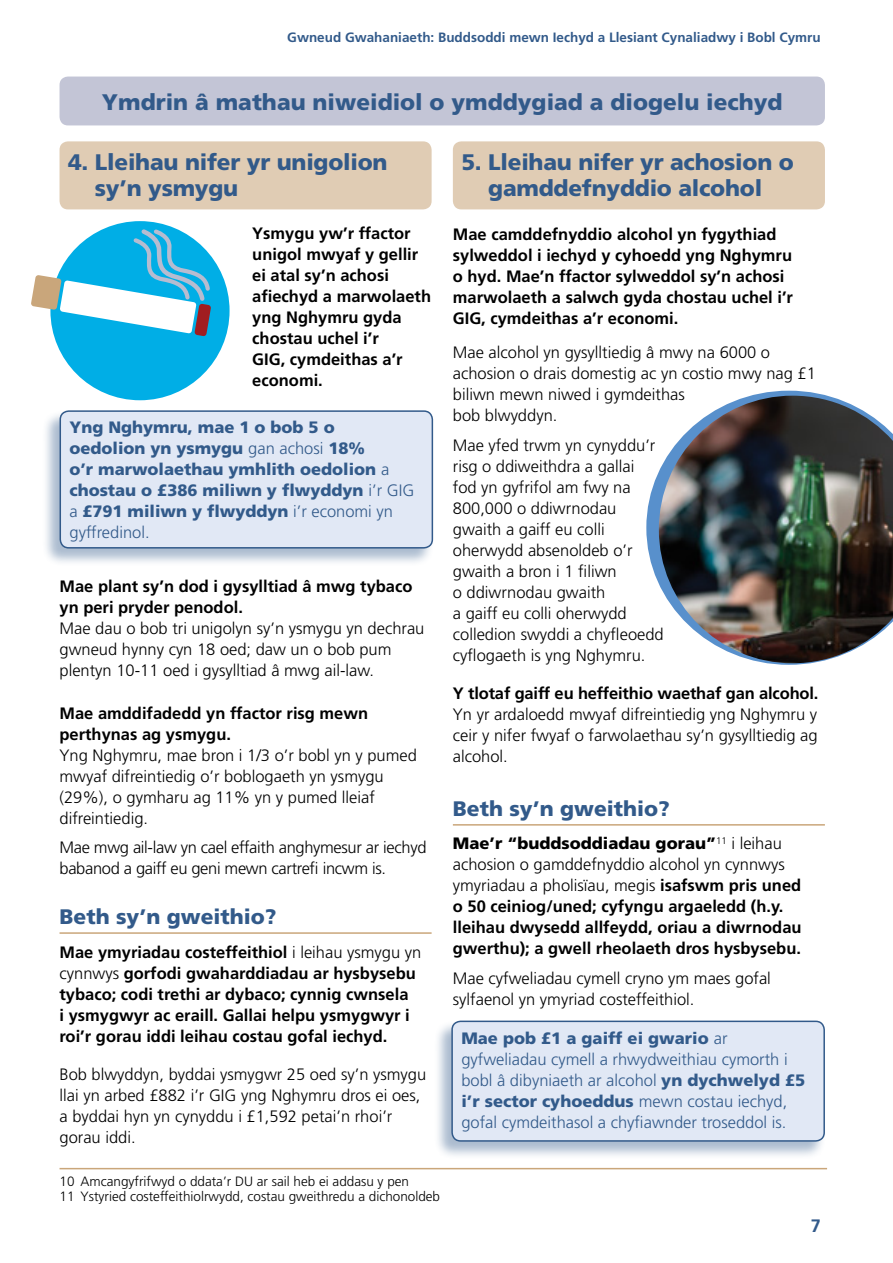
<style>
.page{position:relative;width:893px;height:1263px;background:#fff}
.page>*{position:absolute;margin:0;border:0;box-sizing:border-box;transform-origin:0 0}
.t1{font:900 22.5px/25.8px "Frutiger";letter-spacing:-.01em;color:#325a8a}
.t2{font:900 21px "Frutiger";color:#325a8a}
.t3{font:700 18px "Frutiger";color:#325a8a}
.t4{font:300 16.5px/21px "Frutiger";color:#000}
.t5{font:700 16.5px/21px "Frutiger";color:#000}
.t6{font:300 16.5px/21px "Frutiger";color:#325a8a}
.t7{font:900 16.5px/21px "Frutiger";color:#325a8a}
.t8{font:300 16.5px/21px "Frutiger";letter-spacing:-.02em;color:#000}
.t9{font:300 13.5px/15px "Frutiger";color:#000}
.t10{font:700 13.5px "Frutiger";color:#325a8a}
.s1{font-weight:900}
.s2{font-weight:300}
</style>
<div class="page">
<hr style="left:60px;top:932px;width:372px;height:2px;background:#caa67a">
<div style="left:42px;top:410px;width:392px;height:156px;background:#325a8a;opacity:.41"></div>
<div style="left:60px;top:411px;width:372px;height:137px;background:#e1e8f5;border-radius:9px"></div>
<div style="left:60px;top:410px;width:373px;height:139px;border:2px solid #325a8a;border-radius:9px"></div>
<div style="left:60px;top:141px;width:372px;height:68px;background:#e0ccb4;border-radius:9px"></div>
<div style="left:453px;top:141px;width:372px;height:68px;background:#e0ccb4;border-radius:9px"></div>
<div style="left:50px;top:221px;width:180px;height:179px;background:#00aee6;border-radius:50%"></div>
<svg style="left:31px;top:227px;width:182px;height:109px"></svg>
<hr style="left:453px;top:824px;width:372px;height:2px;background:#caa67a">
<div style="left:434px;top:1020px;width:391px;height:139px;background:#325a8a;opacity:.41"></div>
<div style="left:452px;top:1021px;width:372px;height:120px;background:#e1e8f5;border-radius:9px"></div>
<div style="left:451px;top:1020px;width:374px;height:122px;border:2px solid #325a8a;border-radius:9px"></div>
<hr style="left:60px;top:1168px;width:767px;height:1px;background:#caa67a">
<svg style="left:646px;top:391px;width:182px;height:274px"></svg>
<img style="left:659px;top:396px;width:234px;height:267px">
<div style="left:60px;top:77px;width:765px;height:48px;background:#c3c5d6;border-radius:9px"></div>
<p class="t10" style="left:287px;top:29px;width:535px">Gwneud Gwahaniaeth: Buddsoddi mewn Iechyd a Llesiant Cynaliadwy i Bobl Cymru</p>
<h1 class="t1" style="left:102px;top:89px;width:682px">Ymdrin â mathau niweidiol o ymddygiad a diogelu iechyd</h1>
<h1 class="t1" style="left:95px;top:149px;width:294px;text-indent:-27px">4. Lleihau nifer yr unigolion sy’n ysmygu</h1>
<h1 class="t1" style="left:461px;top:149px;width:334px;text-align:center">5. Lleihau nifer yr achosion o gamddefnyddio alcohol</h1>
<p class="t5" style="left:453px;top:224px;width:342px">Mae camddefnyddio alcohol yn fygythiad sylweddol i iechyd y cyhoedd yng Nghymru o hyd. Mae’n ffactor sylweddol sy’n achosi marwolaeth a salwch gyda chostau uchel i’r GIG, cymdeithas a’r economi.</p>
<p class="t4" style="left:453px;top:342px;width:365px">Mae alcohol yn gysylltiedig â mwy na 6000 o achosion o drais domestig ac yn costio mwy nag £1 biliwn mewn niwed i gymdeithas<br>bob blwyddyn.</p>
<p class="t4" style="left:453px;top:434px;width:212px">Mae yfed trwm yn cynyddu’r risg o ddiweithdra a gallai<br>fod yn gyfrifol am fwy na<br>800,000 o ddiwrnodau gwaith a gaiff eu colli oherwydd absenoldeb o’r gwaith a bron i 1 filiwn<br>o ddiwrnodau gwaith<br>a gaiff eu colli oherwydd colledion swyddi a chyfleoedd cyflogaeth is yng Nghymru.</p>
<p class="t5" style="left:453px;top:682px;width:367px">Y tlotaf gaiff eu heffeithio waethaf gan alcohol.</p>
<p class="t4" style="left:453px;top:703px;width:366px;text-align:justify">Yn yr ardaloedd mwyaf difreintiedig yng Nghymru y ceir y nifer fwyaf o farwolaethau sy’n gysylltiedig ag alcohol.</p>
<p class="t2" style="left:453px;top:795px;width:219px">Beth sy’n gweithio?</p>
<p class="t5" style="left:453px;top:833px;width:350px"><span class="s1">Mae’r “buddsoddiadau gorau”</span><sup>11</sup> <span class="s2">i leihau achosion o gamddefnyddio alcohol yn cynnwys ymyriadau a pholisïau, megis</span> isafswm pris uned o 50 ceiniog/uned; cyfyngu argaeledd (h.y. lleihau dwysedd allfeydd, oriau a diwrnodau gwerthu); a gwell rheolaeth dros hysbysebu.</p>
<p class="t4" style="left:453px;top:968px;width:320px">Mae cyfweliadau cymell cryno ym maes gofal sylfaenol yn ymyriad costeffeithiol.</p>
<p class="t6" style="left:461px;top:1027px;width:345px"><span class="s1">Mae pob £1 a gaiff ei gwario</span> ar gyfweliadau cymell a rhwydweithiau cymorth i bobl â dibyniaeth ar alcohol <span class="s1">yn dychwelyd £5 i’r sector cyhoeddus</span> mewn costau iechyd, gofal cymdeithasol a chyfiawnder troseddol is.</p>
<p class="t5" style="left:252px;top:223px;width:180px">Ysmygu yw’r ffactor unigol mwyaf y gellir ei atal sy’n achosi afiechyd a marwolaeth yng Nghymru gyda chostau uchel i’r<br>GIG, cymdeithas a’r economi.</p>
<p class="t7" style="left:70px;top:417px;width:346px">Yng Nghymru, mae 1 o bob 5 o oedolion yn ysmygu <span class="s2">gan achosi</span> 18%<br>o’r marwolaethau ymhlith oedolion <span class="s2">a </span>chostau o £386 miliwn y flwyddyn <span class="s2">i’r GIG a</span> £791 miliwn y flwyddyn <span class="s2">i’r economi yn gyffredinol.</span></p>
<p class="t5" style="left:60px;top:576px;width:355px">Mae plant sy’n dod i gysylltiad â mwg tybaco yn peri pryder penodol.</p>
<p class="t4" style="left:60px;top:618px;width:366px">Mae dau o bob tri unigolyn sy’n ysmygu yn dechrau gwneud hynny cyn 18 oed; daw un o bob pum plentyn 10-11 oed i gysylltiad â mwg ail-law.</p>
<p class="t5" style="left:60px;top:702px;width:310px">Mae amddifadedd yn ffactor risg mewn perthynas ag ysmygu.</p>
<p class="t4" style="left:60px;top:744px;width:359px">Yng Nghymru, mae bron i 1/3 o’r bobl yn y pumed mwyaf difreintiedig o’r boblogaeth yn ysmygu (29%), o gymharu ag 11% yn y pumed lleiaf difreintiedig.</p>
<p class="t8" style="left:60px;top:837px;width:368px">Mae mwg ail-law yn cael effaith anghymesur ar iechyd babanod a gaiff eu geni mewn cartrefi incwm is.</p>
<p class="t2" style="left:60px;top:904px;width:219px">Beth sy’n gweithio?</p>
<p class="t5" style="left:60px;top:941px;width:363px">Mae ymyriadau costeffeithiol <span class="s2">i leihau ysmygu yn cynnwys</span> gorfodi gwaharddiadau ar hysbysebu tybaco; codi trethi ar dybaco; cynnig cwnsela<br>i ysmygwyr ac eraill. Gallai helpu ysmygwyr i roi’r gorau iddi leihau costau gofal iechyd.</p>
<p class="t4" style="left:60px;top:1063px;width:368px">Bob blwyddyn, byddai ysmygwr 25 oed sy’n ysmygu llai yn arbed £882 i’r GIG yng Nghymru dros ei oes, a byddai hyn yn cynyddu i £1,592 petai’n rhoi’r gorau iddi.</p>
<p class="t9" style="left:60px;top:1174px;width:382px">10 Amcangyfrifwyd o ddata’r DU ar sail heb ei addasu y pen<br>11 Ystyried costeffeithiolrwydd, costau gweithredu a dichonoldeb</p>
<p class="t3" style="left:811px;top:1215px;width:12px">7</p>
</div>
